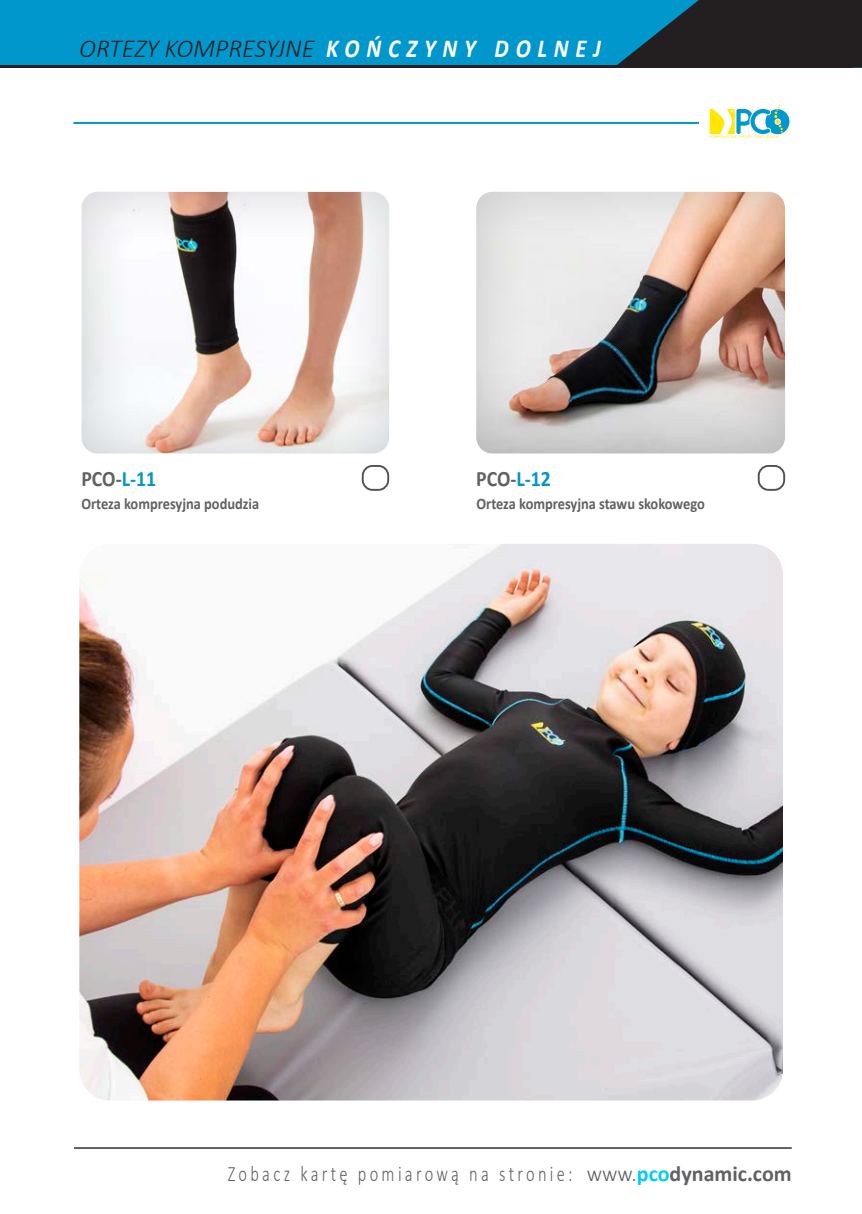
<style>
.page{position:relative;width:862px;height:1214px;background:#fff}
.page>*{position:absolute;margin:0;border:0;box-sizing:border-box;transform-origin:0 0}
.t1{font:italic 300 26px "Calibri";color:#231f20}
.t2{font:300 22px "Calibri";letter-spacing:.2em;color:#616164;scale:.75 1}
.t3{font:700 22px "Calibri";color:#616164;scale:.9 1}
.t4{font:700 16px "Calibri";color:#616164;scale:.9 1}
.s1{font-weight:700;color:#fff}
.s2{color:#0097cd}
.s3{font-weight:700;color:#00ccf9}
.s4{font-weight:700}
</style>
<div class="page">
<div style="left:80px;top:191px;width:312px;height:265px;background:#231f20;opacity:.19"></div>
<div style="left:475px;top:190px;width:314px;height:266px;background:#231f20;opacity:.19"></div>
<div style="left:0;top:0;width:862px;height:68px;background:#0097cd"></div>
<hr style="left:0;top:65px;width:852px;height:3px;background:#231f20">
<div style="left:362px;top:465px;width:27px;height:26px;border:2px solid #505052;border-radius:10px"></div>
<div style="left:758px;top:465px;width:27px;height:26px;border:2px solid #505052;border-radius:10px"></div>
<svg style="left:617px;top:0;width:245px;height:68px"></svg>
<hr style="left:74px;top:1146px;width:718px;height:2px;background:#616164">
<img style="left:79px;top:544px;width:704px;height:556px">
<svg style="left:709px;top:105px;width:80px;height:33px"></svg>
<hr style="left:73px;top:122px;width:626px;height:2px;background:#0097cd">
<p class="t1" style="left:79px;top:32px;width:523px">ORTEZY KOMPRESYJNE <span class="s1">K O Ń C Z Y N Y D O L N E J</span></p>
<p class="t3" style="left:81px;top:463px;width:85px">PCO-<span class="s2">L-11</span></p>
<p class="t4" style="left:81px;top:492px;width:199px">Orteza kompresyjna podudzia</p>
<p class="t3" style="left:476px;top:463px;width:85px">PCO-<span class="s2">L-12</span></p>
<p class="t4" style="left:476px;top:492px;width:255px">Orteza kompresyjna stawu skokowego</p>
<p class="t2" style="left:228px;top:1160px;width:753px">Zobacz kartę pomiarową na stronie: www.<span class="s3">pco</span><span class="s4">dynamic.com</span></p>
</div>
